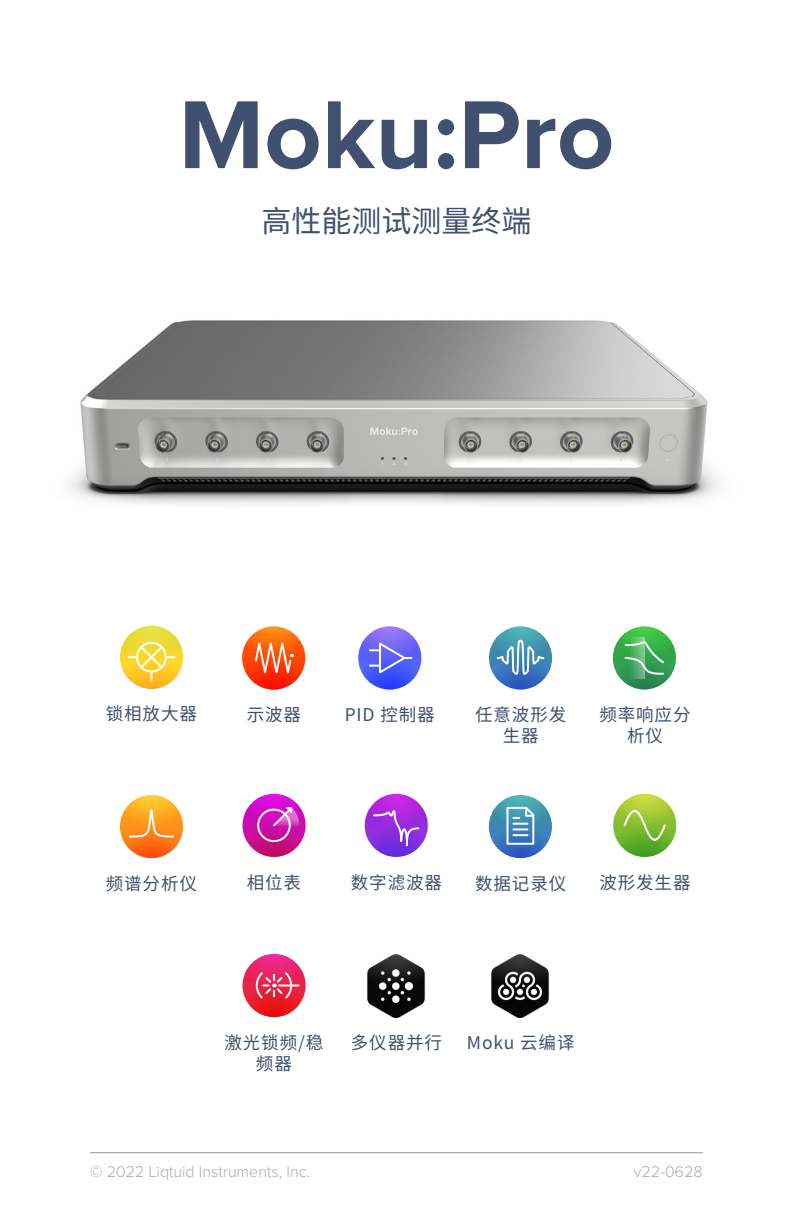
<style>
.page{position:relative;width:793px;height:1225px;background:#fff}
.page>*{position:absolute;margin:0;border:0;box-sizing:border-box;transform-origin:0 0}
.t1{font:700 100px "Proxima Nova";color:#40506e}
.t2{font:30px "Source Han Sans CN";color:#40506e}
.t3{font:17.6px/21px "Source Han Sans CN";letter-spacing:.05em;color:#40506e;text-align:center}
.t4{font:300 16px "Proxima Nova";color:#a9a8b8}
</style>
<div class="page">
<img style="left:71px;top:320px;width:647px;height:184px">
<svg style="left:120px;top:625px;width:63px;height:63px"></svg>
<svg style="left:612px;top:626px;width:63px;height:63px"></svg>
<svg style="left:628px;top:637px;width:16px;height:41px"></svg>
<svg style="left:489px;top:626px;width:62px;height:63px"></svg>
<img style="left:367px;top:954px;width:58px;height:63px">
<svg style="left:120px;top:795px;width:63px;height:62px"></svg>
<svg style="left:242px;top:626px;width:63px;height:64px"></svg>
<img style="left:491px;top:954px;width:58px;height:63px">
<hr style="left:90px;top:1151px;width:612px;height:1px;background:#40506e">
<svg style="left:358px;top:626px;width:63px;height:63px"></svg>
<svg style="left:613px;top:793px;width:62px;height:63px"></svg>
<svg style="left:242px;top:793px;width:63px;height:63px"></svg>
<svg style="left:488px;top:795px;width:63px;height:62px"></svg>
<svg style="left:364px;top:793px;width:63px;height:63px"></svg>
<svg style="left:242px;top:953px;width:63px;height:63px"></svg>
<h1 class="t1" style="left:178px;top:60px;width:437px">Moku:Pro</h1>
<h2 class="t2" style="left:261px;top:204px;width:271px">高性能测试测量终端</h2>
<p class="t3" style="left:106px;top:703px;width:93px">锁相放大器</p>
<p class="t3" style="left:599px;top:704px;width:93px">频率响应分析仪</p>
<p class="t3" style="left:475px;top:704px;width:93px">任意波形发生器</p>
<p class="t3" style="left:344px;top:704px;width:91px">PID 控制器</p>
<p class="t3" style="left:246px;top:704px;width:56px">示波器</p>
<p class="t3" style="left:106px;top:873px;width:93px">频谱分析仪</p>
<p class="t3" style="left:246px;top:871px;width:56px">相位表</p>
<p class="t3" style="left:350px;top:871px;width:93px">数字滤波器</p>
<p class="t3" style="left:475px;top:873px;width:93px">数据记录仪</p>
<p class="t3" style="left:599px;top:871px;width:93px">波形发生器</p>
<p class="t3" style="left:224px;top:1031px;width:100px">激光锁频/稳频器</p>
<p class="t3" style="left:350px;top:1032px;width:93px">多仪器并行</p>
<p class="t3" style="left:466px;top:1032px;width:109px">Moku 云编译</p>
<p class="t4" style="left:90px;top:1159px;width:221px">© 2022 Liqtuid Instruments, Inc.</p>
<p class="t4" style="left:633px;top:1159px;width:70px">v22-0628</p>
</div>
